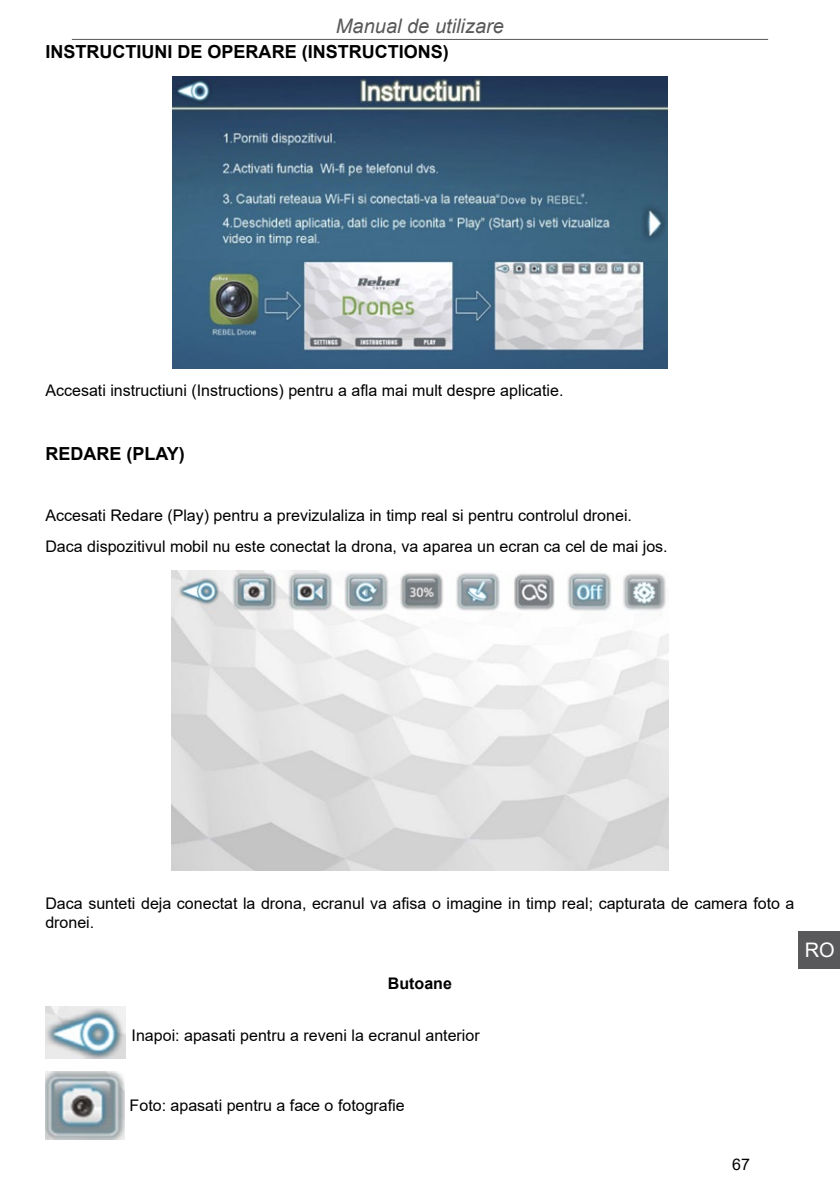
<style>
.page{position:relative;width:840px;height:1191px;background:#fff}
.page>*{position:absolute;margin:0;border:0;box-sizing:border-box;transform-origin:0 0}
.t1{font:italic 20px "Arial";color:#59595b}
.t2{font:20px "Arial";color:#fff}
.t3{font:700 18px "Arial";color:#000}
.t4{font:16px/30.6px "Arial";color:#000}
.t5{font:700 16px "Arial";color:#000}
</style>
<div class="page">
<hr style="left:72px;top:39px;width:695px;height:1px;background:#59595b">
<div style="left:798px;top:931px;width:41px;height:38px;background:#59595b"></div>
<img style="left:172px;top:77px;width:495px;height:291px">
<img style="left:171px;top:570px;width:497px;height:300px">
<img style="left:45px;top:1006px;width:81px;height:52px">
<img style="left:46px;top:1071px;width:78px;height:68px">
<p class="t1" style="left:336px;top:13px;width:169px">Manual de utilizare</p>
<p class="t3" style="left:45px;top:39px;width:42px">INSTRUCTIUNI</p>
<p class="t3" style="left:177px;top:39px;width:44px">DE OPERARE</p>
<p class="t3" style="left:301px;top:39px;width:49px">(INSTRUCTION</p>
<p class="t3" style="left:430px;top:39px;width:19px">S)</p>
<p class="t4" style="left:45px;top:375px;width:519px">Accesati instructiuni (Instructions) pentru a afla mai mult despre aplicatie.</p>
<p class="t3" style="left:45px;top:441px;width:52px">RE DARE</p>
<p class="t3" style="left:126px;top:441px;width:19px">(PLA</p>
<p class="t3" style="left:167px;top:441px;width:19px">Y)</p>
<p class="t4" style="left:45px;top:500px;width:623px">Accesati Redare (Play) pentru a previzulaliza in timp real si pentru controlul dronei.<br>Daca dispozitivul mobil nu este conectat la drona, va aparea un ecran ca cel de mai jos.</p>
<p class="t4" style="left:45px;top:893px;width:750px;line-height:19.2px">Daca sunteti deja conectat la drona, ecranul va afisa o imagine in timp real; capturata de camera foto a dronei.</p>
<p class="t5" style="left:387px;top:972px;width:65px">Butoane</p>
<p class="t2" style="left:804px;top:936px;width:31px">RO</p>
<p class="t4" style="left:131px;top:1019px;width:349px">Inapoi: apasati pentru a reveni la ecranul anterior</p>
<p class="t4" style="left:129px;top:1089px;width:276px">Foto: apasati pentru a face o fotografie</p>
<p class="t4" style="left:731px;top:1149px;width:19px">67</p>
</div>
